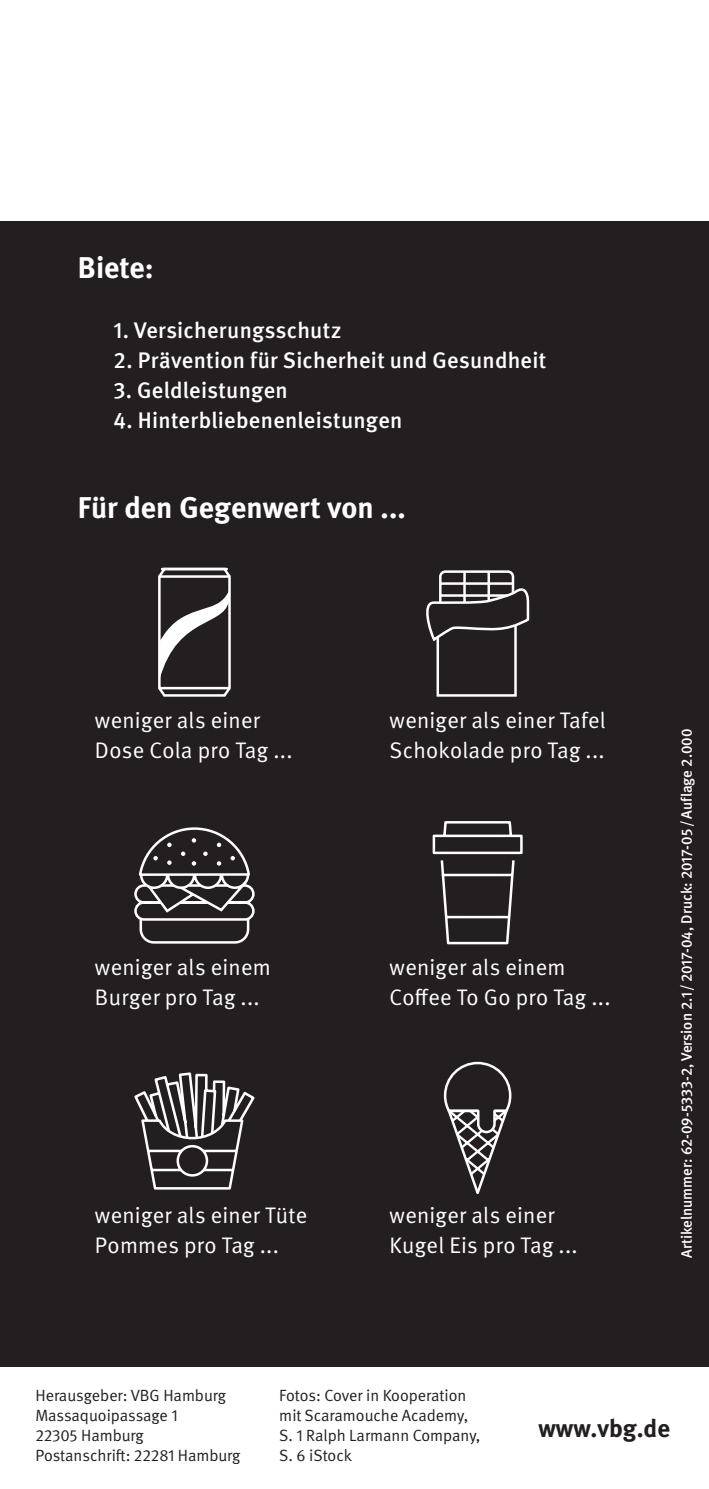
<style>
.page{position:relative;width:709px;height:1489px;background:#fff}
.page>*{position:absolute;margin:0;border:0;box-sizing:border-box;transform-origin:0 0}
.t1{font:700 30px "DGUV Meta";letter-spacing:.005em;color:#fff}
.t2{font:700 25px "DGUV Meta";color:#231f20}
.t3{font:22.5px/30px "DGUV Meta";letter-spacing:.015em;color:#fff}
.t4{font:500 22.5px "DGUV Meta";letter-spacing:.01em;color:#fff}
.t5{font:16.25px/20px "DGUV Meta";color:#231f20}
.t6{font:500 15px "DGUV Meta";color:#fff}
</style>
<div class="page">
<div style="left:0;top:221px;width:709px;height:1145px;background:#231f20"></div>
<svg style="left:134px;top:827px;width:121px;height:117px"></svg>
<svg style="left:134px;top:1072px;width:121px;height:118px"></svg>
<svg style="left:443px;top:1061px;width:69px;height:133px"></svg>
<svg style="left:426px;top:570px;width:104px;height:127px"></svg>
<svg style="left:158px;top:567px;width:73px;height:130px"></svg>
<svg style="left:432px;top:821px;width:91px;height:124px"></svg>
<h1 class="t1" style="left:78px;top:250px;width:77px">Biete:</h1>
<p class="t4" style="left:113px;top:317px;width:229px">1. Versicherungsschutz</p>
<p class="t4" style="left:113px;top:347px;width:434px">2. Prävention für Sicherheit und Gesundheit</p>
<p class="t4" style="left:113px;top:377px;width:176px">3. Geldleistungen</p>
<p class="t4" style="left:113px;top:407px;width:290px">4. Hinterbliebenenleistungen</p>
<h1 class="t1" style="left:78px;top:490px;width:329px">Für den Gegenwert von ...</h1>
<p class="t3" style="left:95px;top:705px;width:199px">weniger als einer<br>Dose Cola pro Tag ...</p>
<p class="t3" style="left:389px;top:705px;width:218px">weniger als einer Tafel<br>Schokolade pro Tag ...</p>
<p class="t3" style="left:95px;top:952px;width:177px">weniger als einem<br>Burger pro Tag ...</p>
<p class="t3" style="left:389px;top:952px;width:222px">weniger als einem<br>Coffee To Go pro Tag ...</p>
<p class="t3" style="left:95px;top:1200px;width:214px">weniger als einer Tüte<br>Pommes pro Tag ...</p>
<p class="t3" style="left:389px;top:1200px;width:190px">weniger als einer<br>Kugel Eis pro Tag ...</p>
<p class="t6" style="left:678px;top:1257px;width:530px;rotate:-90deg">Artikelnummer: 62-09-5333-2, Version 2.1 /2017-04, Druck: 2017-05 /Auflage 2.000</p>
<p class="t5" style="left:35px;top:1385px;width:206px">Herausgeber: VBG Hamburg<br>Massaquoipassage 1<br>22305 Hamburg<br>Postanschrift: 22281 Hamburg</p>
<p class="t5" style="left:279px;top:1385px;width:203px">Fotos: Cover in Kooperation mit Scaramouche Academy,<br>S. 1 Ralph Larmann Company,<br>S. 6 iStock</p>
<p class="t2" style="left:538px;top:1413px;width:133px">www.vbg.de</p>
</div>
